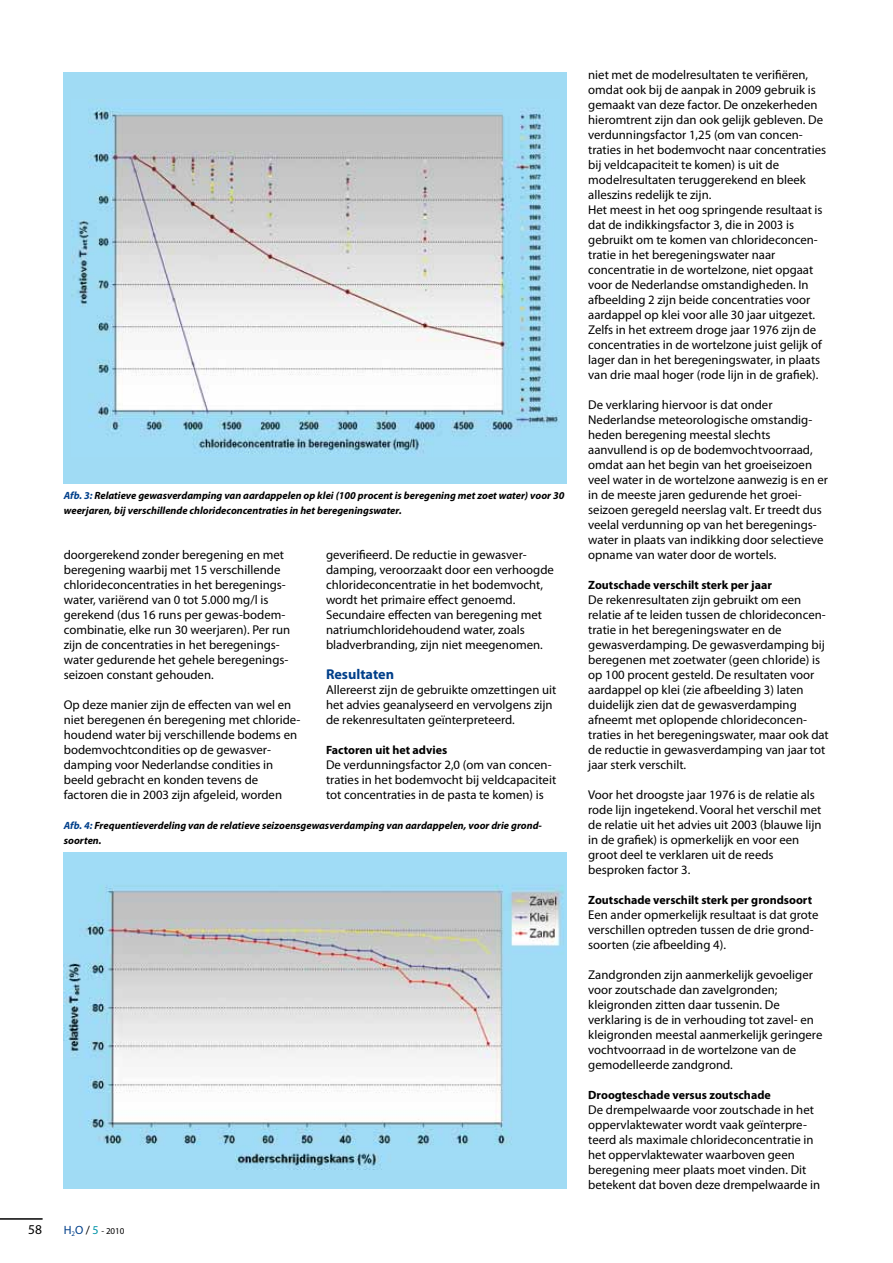
<style>
.page{position:relative;width:893px;height:1263px;background:#fff}
.page>*{position:absolute;margin:0;border:0;box-sizing:border-box;transform-origin:0 0}
.t1{font:700 14.25px "Myriad Pro";color:#003f8a}
.t2{font:13.5px "Myriad Pro";color:#000}
.t3{font:12.75px/15px "Myriad Pro";color:#000}
.t4{font:700 12px "Myriad Pro";color:#000}
.t5{font:italic 700 10.5px/15px "Myriad Pro";color:#000}
.t6{font:9px "Myriad Pro";color:#000}
.s1{color:#003f8a}
.s2{font-size:12px;color:#003f8a}
.s3{font-size:12px}
.s4{font-size:12px;color:#0094a8}
</style>
<div class="page">
<hr style="left:0;top:1219px;width:43px;height:1px;background:#000">
<div style="left:64px;top:72px;width:503px;height:412px;background:#a0dbf4"></div>
<img style="left:71px;top:108px;width:489px;height:346px">
<div style="left:64px;top:852px;width:503px;height:337px;background:#a0dbf4"></div>
<img style="left:64px;top:885px;width:499px;height:284px">
<p class="t5" style="left:64px;top:488px;width:502px"><span class="s1">Afb. 3:</span> Relatieve gewasverdamping van aardappelen op klei (100 procent is beregening met zoet water) voor 30 weerjaren, bij verschillende chlorideconcentraties in het beregeningswater.</p>
<p class="t3" style="left:64px;top:547px;width:228px">doorgerekend zonder beregening en met beregening waarbij met 15 verschillende chlorideconcentraties in het beregenings&shy;water, variërend van 0 tot 5.000 mg/l is gerekend (dus 16 runs per gewas-bodem&shy;combinatie, elke run 30 weerjaren). Per run zijn de concentraties in het beregenings&shy;water gedurende het gehele beregenings&shy;seizoen constant gehouden.</p>
<p class="t3" style="left:64px;top:697px;width:238px">Op deze manier zijn de effecten van wel en niet beregenen én beregening met chloride&shy;houdend water bij verschillende bodems en bodemvochtcondities op de gewasver&shy;damping voor Nederlandse condities in beeld gebracht en konden tevens de factoren die in 2003 zijn afgeleid, worden</p>
<p class="t3" style="left:326px;top:547px;width:229px">geverifieerd. De reductie in gewasver&shy;damping, veroorzaakt door een verhoogde chlorideconcentratie in het bodemvocht, wordt het primaire effect genoemd.<br>Secundaire effecten van beregening met natriumchloridehoudend water, zoals bladverbranding, zijn niet meegenomen.</p>
<p class="t1" style="left:326px;top:666px;width:70px">Resultaten</p>
<p class="t3" style="left:326px;top:682px;width:232px">Allereerst zijn de gebruikte omzettingen uit het advies geanalyseerd en vervolgens zijn de rekenresultaten geïnterpreteerd.</p>
<p class="t4" style="left:326px;top:743px;width:123px">Factoren uit het advies</p>
<p class="t3" style="left:326px;top:757px;width:232px">De verdunningsfactor 2,0 (om van concen&shy;traties in het bodemvocht bij veldcapaciteit tot concentraties in de pasta te komen) is</p>
<p class="t5" style="left:64px;top:818px;width:480px"><span class="s1">Afb. 4:</span> Frequentieverdeling van de relatieve seizoensgewasverdamping van aardappelen, voor drie grond&shy;soorten.</p>
<p class="t2" style="left:28px;top:1222px;width:15px">58</p>
<p class="t6" style="left:64px;top:1226px;width:62px"><span class="s2">H</span><sub>2</sub><span class="s2">O</span> <span class="s3">/</span> <span class="s4">5</span> - 2010</p>
<p class="t3" style="left:588px;top:67px;width:239px">niet met de modelresultaten te verifiëren, omdat ook bij de aanpak in 2009 gebruik is gemaakt van deze factor. De onzekerheden hieromtrent zijn dan ook gelijk gebleven. De verdunningsfactor 1,25 (om van concen&shy;traties in het bodemvocht naar concentraties bij veldcapaciteit te komen) is uit de modelresultaten teruggerekend en bleek alleszins redelijk te zijn.<br>Het meest in het oog springende resultaat is dat de indikkingsfactor 3, die in 2003 is gebruikt om te komen van chlorideconcen&shy;tratie in het beregeningswater naar concentratie in de wortelzone, niet opgaat voor de Nederlandse omstandigheden. I n afbeelding 2 zijn beide concentraties voor aardappel op klei voor alle 30 jaar uitgezet.<br>Zelfs in het extreem droge jaar 1976 zijn de concentraties in de wortelzone juist gelijk of lager dan in het beregeningswater, in plaats van drie maal hoger (rode lijn in de grafiek).</p>
<p class="t3" style="left:588px;top:397px;width:241px">De verklaring hiervoor is dat onder Nederlandse meteorologische omstandig&shy;heden beregening meestal slechts aanvullend is op de bodemvochtvoorraad, omdat aan het begin van het groeiseizoen veel water in de wortelzone aanwezig is en er in de meeste jaren gedurende het groei&shy;seizoen geregeld neerslag valt. Er treedt dus veelal verdunning op van het beregenings&shy;water in plaats van indikking door selectieve opname van water door de wortels.</p>
<p class="t4" style="left:588px;top:578px;width:185px">Zoutschade verschilt sterk per jaar</p>
<p class="t3" style="left:588px;top:592px;width:242px">De rekenresultaten zijn gebruikt om een relatie af te leiden tussen de chlorideconcen&shy;tratie in het beregeningswater en de gewasverdamping. De gewasverdamping bij beregenen met zoetwater (geen chloride) is op 100 procent gesteld. De resultaten voor aardappel op klei (zie afbeelding 3) laten duidelijk zien dat de gewasverdamping afneemt met oplopende chlorideconcen&shy;traties in het beregeningswater, maar ook dat de reductie in gewasverdamping van jaar tot jaar sterk verschilt.</p>
<p class="t3" style="left:588px;top:787px;width:235px">Voor het droogste jaar 1976 is de relatie als rode lijn ingetekend. Vooral het verschil met de relatie uit het advies uit 2003 (blauwe lijn in de grafiek) is opmerkelijk en voor een groot deel te verklaren uit de reeds besproken factor 3.</p>
<p class="t4" style="left:588px;top:893px;width:225px">Zoutschade verschilt sterk per grondsoort</p>
<p class="t3" style="left:588px;top:907px;width:232px">Een ander opmerkelijk resultaat is dat grote verschillen optreden tussen de drie grond&shy;soorten (zie afbeelding 4).</p>
<p class="t3" style="left:588px;top:967px;width:236px">Zandgronden zijn aanmerkelijk gevoeliger voor zoutschade dan zavelgronden; kleigronden zitten daar tussenin. De verklaring is de in verhouding tot zavel- en kleigronden meestal aanmerkelijk geringere vochtvoorraad in de wortelzone van de gemodelleerde zandgrond.</p>
<p class="t4" style="left:588px;top:1088px;width:184px">Droogteschade versus zoutschade</p>
<p class="t3" style="left:588px;top:1102px;width:233px">De drempelwaarde voor zoutschade in het oppervlaktewater wordt vaak geïnterpre&shy;teerd als maximale chlorideconcentratie in het oppervlaktewater waarboven geen beregening meer plaats moet vinden. Dit betekent dat boven deze drempelwaarde in</p>
</div>
